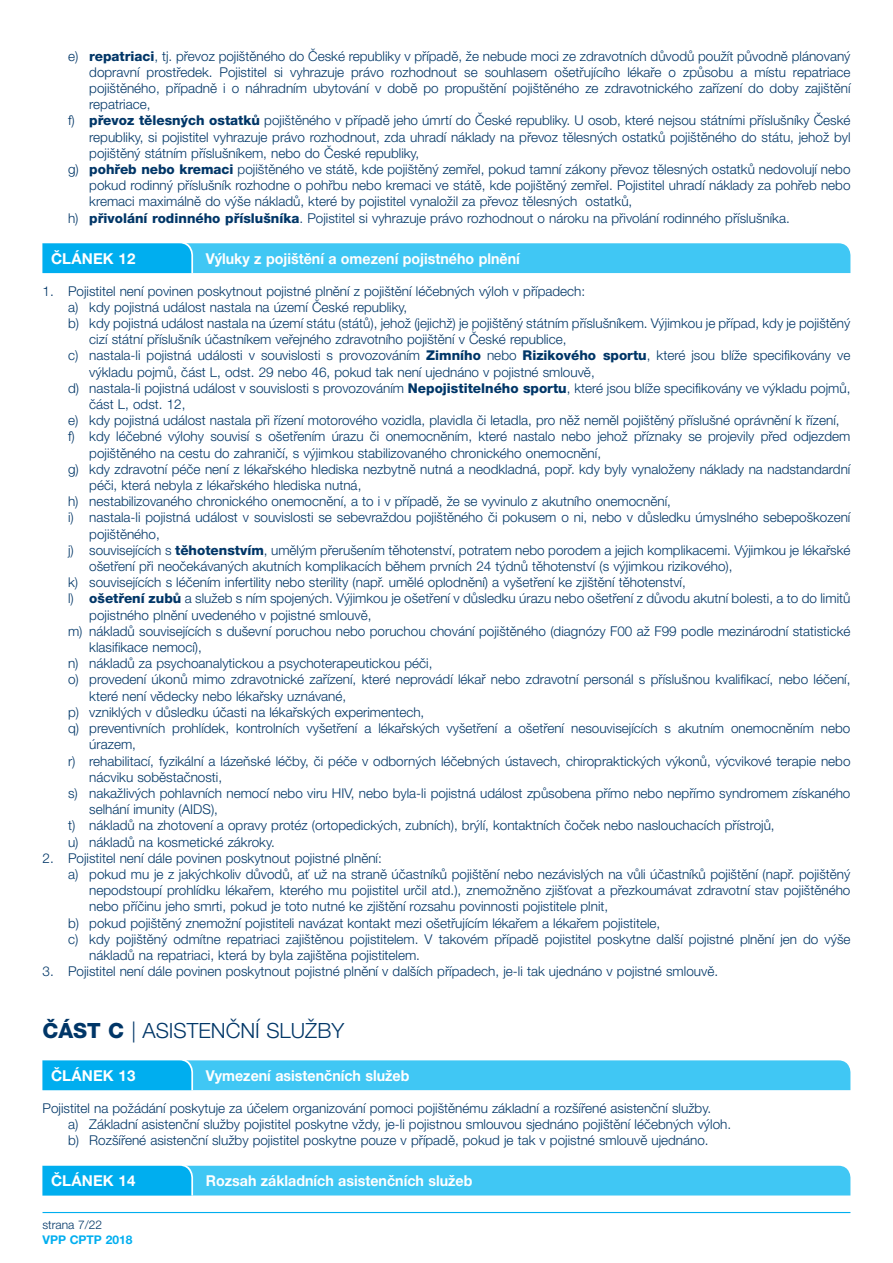
<style>
.page{position:relative;width:893px;height:1263px;background:#fff}
.page>*{position:absolute;margin:0;border:0;box-sizing:border-box;transform-origin:0 0}
.t1{font:300 21px "Helvetica Neue LT Pro";color:#003667}
.t2{font:700 15px "Helvetica Neue LT Pro";color:#fff;scale:.95 1}
.t3{font:700 15px "Helvetica Neue LT Pro";color:#fff}
.t4{font:300 13.5px/16.2px "Helvetica Neue LT Pro";color:#003667}
.t5{font:700 12px "Helvetica Neue LT Pro";color:#00aeef}
.t6{font:300 12px "Helvetica Neue LT Pro";color:#003667}
.s1{font-weight:800}
</style>
<div class="page">
<hr style="left:43px;top:1212px;width:807px;height:1px;background:#00aeef">
<svg style="left:43px;top:243px;width:807px;height:30px;background:#36c3f3"></svg>
<svg style="left:43px;top:1060px;width:807px;height:30px;background:#37c3f3"></svg>
<svg style="left:43px;top:1165px;width:807px;height:30px;background:#39c3f3"></svg>
<p class="t4" style="left:68px;top:47px;width:784px">e) <span class="s1">repatriaci</span>, tj. převoz pojištěného do České republiky v případě, že nebude moci ze zdravotních důvodů použít původně plánovaný</p>
<p class="t4" style="left:89px;top:64px;width:763px">dopravní prostředek. Pojistitel si vyhrazuje právo rozhodnout se souhlasem ošetřujícího lékaře o způsobu a místu repatriace</p>
<p class="t4" style="left:89px;top:80px;width:763px">pojištěného, případně i o náhradním ubytování v době po propuštění pojištěného ze zdravotnického zařízení do doby zajištění</p>
<p class="t4" style="left:89px;top:96px;width:63px">repatriace,</p>
<p class="t4" style="left:68px;top:112px;width:784px">f) <span class="s1">převoz tělesných ostatků</span> pojištěného v případě jeho úmrtí do České republiky. U osob, které nejsou státními příslušníky České</p>
<p class="t4" style="left:89px;top:128px;width:763px">republiky, si pojistitel vyhrazuje právo rozhodnout, zda uhradí náklady na převoz tělesných ostatků pojištěného do státu, jehož byl</p>
<p class="t4" style="left:89px;top:145px;width:332px">pojištěný státním příslušníkem, nebo do České republiky,</p>
<p class="t4" style="left:68px;top:161px;width:784px">g) <span class="s1">pohřeb nebo kremaci</span> pojištěného ve státě, kde pojištěný zemřel, pokud tamní zákony převoz tělesných ostatků nedovolují nebo</p>
<p class="t4" style="left:89px;top:177px;width:763px">pokud rodinný příslušník rozhodne o pohřbu nebo kremaci ve státě, kde pojištěný zemřel. Pojistitel uhradí náklady za pohřeb nebo</p>
<p class="t4" style="left:89px;top:193px;width:545px">kremaci maximálně do výše nákladů, které by pojistitel vynaložil za převoz tělesných ostatků,</p>
<p class="t4" style="left:68px;top:209px;width:723px">h) <span class="s1">přivolání rodinného příslušníka</span>. Pojistitel si vyhrazuje právo rozhodnout o nároku na přivolání rodinného příslušníka.</p>
<p class="t3" style="left:51px;top:249px;width:86px">ČLÁNEK 12</p>
<p class="t2" style="left:206px;top:249px;width:332px">Výluky z pojištění a omezení pojistného plnění</p>
<p class="t4" style="left:43px;top:282px;width:544px">1. Pojistitel není povinen poskytnout pojistné plnění z pojištění léčebných výloh v případech:</p>
<p class="t4" style="left:68px;top:299px;width:341px">a) kdy pojistná událost nastala na území České republiky,</p>
<p class="t4" style="left:68px;top:315px;width:784px">b) kdy pojistná událost nastala na území státu (států), jehož (jejichž) je pojištěný státním příslušníkem. Výjimkou je případ, kdy je pojištěný</p>
<p class="t4" style="left:89px;top:331px;width:479px">cizí státní příslušník účastníkem veřejného zdravotního pojištění v České republice,</p>
<p class="t4" style="left:68px;top:347px;width:784px">c) nastala-li pojistná události v souvislosti s provozováním <span class="s1">Zimního</span> nebo <span class="s1">Rizikového sportu</span>, které jsou blíže specifikovány ve</p>
<p class="t4" style="left:89px;top:363px;width:507px">výkladu pojmů, část L, odst. 29 nebo 46, pokud tak není ujednáno v pojistné smlouvě,</p>
<p class="t4" style="left:68px;top:380px;width:784px">d) nastala-li pojistná událost v souvislosti s provozováním <span class="s1">Nepojistitelného sportu</span>, které jsou blíže specifikovány ve výkladu pojmů,</p>
<p class="t4" style="left:89px;top:396px;width:98px">část L, odst. 12,</p>
<p class="t4" style="left:68px;top:412px;width:773px">e) kdy pojistná událost nastala při řízení motorového vozidla, plavidla či letadla, pro něž neměl pojištěný příslušné oprávnění k řízení,</p>
<p class="t4" style="left:68px;top:428px;width:784px">f) kdy léčebné výlohy souvisí s ošetřením úrazu či onemocněním, které nastalo nebo jehož příznaky se projevily před odjezdem</p>
<p class="t4" style="left:89px;top:444px;width:513px">pojištěného na cestu do zahraničí, s výjimkou stabilizovaného chronického onemocnění,</p>
<p class="t4" style="left:68px;top:461px;width:784px">g) kdy zdravotní péče není z lékařského hlediska nezbytně nutná a neodkladná, popř. kdy byly vynaloženy náklady na nadstandardní</p>
<p class="t4" style="left:89px;top:477px;width:274px">péči, která nebyla z lékařského hlediska nutná,</p>
<p class="t4" style="left:68px;top:493px;width:604px">h) nestabilizovaného chronického onemocnění, a to i v případě, že se vyvinulo z akutního onemocnění,</p>
<p class="t4" style="left:68px;top:509px;width:784px">i) nastala-li pojistná událost v souvislosti se sebevraždou pojištěného či pokusem o ni, nebo v důsledku úmyslného sebepoškození</p>
<p class="t4" style="left:89px;top:525px;width:72px">pojištěného,</p>
<p class="t4" style="left:68px;top:542px;width:784px">j) souvisejících s <span class="s1">těhotenstvím</span>, umělým přerušením těhotenství, potratem nebo porodem a jejich komplikacemi. Výjimkou je lékařské</p>
<p class="t4" style="left:89px;top:558px;width:645px">ošetření při neočekávaných akutních komplikacích během prvních 24 týdnů těhotenství (s výjimkou rizikového),</p>
<p class="t4" style="left:68px;top:574px;width:619px">k) souvisejících s léčením infertility nebo sterility (např. umělé oplodnění) a vyšetření ke zjištění těhotenství,</p>
<p class="t4" style="left:68px;top:590px;width:784px">l) <span class="s1">ošetření zubů</span> a služeb s ním spojených. Výjimkou je ošetření v důsledku úrazu nebo ošetření z důvodu akutní bolesti, a to do limitů</p>
<p class="t4" style="left:89px;top:606px;width:284px">pojistného plnění uvedeného v pojistné smlouvě,</p>
<p class="t4" style="left:68px;top:623px;width:784px">m) nákladů souvisejících s duševní poruchou nebo poruchou chování pojištěného (diagnózy F00 až F99 podle mezinárodní statistické</p>
<p class="t4" style="left:89px;top:639px;width:114px">klasifikace nemocí),</p>
<p class="t4" style="left:68px;top:655px;width:366px">n) nákladů za psychoanalytickou a psychoterapeutickou péči,</p>
<p class="t4" style="left:68px;top:671px;width:784px">o) provedení úkonů mimo zdravotnické zařízení, které neprovádí lékař nebo zdravotní personál s příslušnou kvalifikací, nebo léčení,</p>
<p class="t4" style="left:89px;top:687px;width:258px">které není vědecky nebo lékařsky uznávané,</p>
<p class="t4" style="left:68px;top:704px;width:358px">p) vzniklých v důsledku účasti na lékařských experimentech,</p>
<p class="t4" style="left:68px;top:720px;width:784px">q) preventivních prohlídek, kontrolních vyšetření a lékařských vyšetření a ošetření nesouvisejících s akutním onemocněním nebo</p>
<p class="t4" style="left:89px;top:736px;width:48px">úrazem,</p>
<p class="t4" style="left:68px;top:752px;width:784px">r) rehabilitací, fyzikální a lázeňské léčby, či péče v odborných léčebných ústavech, chiropraktických výkonů, výcvikové terapie nebo</p>
<p class="t4" style="left:89px;top:768px;width:134px">nácviku soběstačnosti,</p>
<p class="t4" style="left:68px;top:785px;width:784px">s) nakažlivých pohlavních nemocí nebo viru HIV, nebo byla-li pojistná událost způsobena přímo nebo nepřímo syndromem získaného</p>
<p class="t4" style="left:89px;top:801px;width:130px">selhání imunity (AIDS),</p>
<p class="t4" style="left:68px;top:817px;width:708px">t) nákladů na zhotovení a opravy protéz (ortopedických, zubních), brýlí, kontaktních čoček nebo naslouchacích přístrojů,</p>
<p class="t4" style="left:68px;top:833px;width:208px">u) nákladů na kosmetické zákroky.</p>
<p class="t4" style="left:43px;top:849px;width:341px">2. Pojistitel není dále povinen poskytnout pojistné plnění:</p>
<p class="t4" style="left:68px;top:866px;width:784px">a) pokud mu je z jakýchkoliv důvodů, ať už na straně účastníků pojištění nebo nezávislých na vůli účastníků pojištění (např. pojištěný</p>
<p class="t4" style="left:89px;top:882px;width:763px">nepodstoupí prohlídku lékařem, kterého mu pojistitel určil atd.), znemožněno zjišťovat a přezkoumávat zdravotní stav pojištěného</p>
<p class="t4" style="left:89px;top:898px;width:520px">nebo příčinu jeho smrti, pokud je toto nutné ke zjištění rozsahu povinnosti pojistitele plnit,</p>
<p class="t4" style="left:68px;top:914px;width:594px">b) pokud pojištěný znemožní pojistiteli navázat kontakt mezi ošetřujícím lékařem a lékařem pojistitele,</p>
<p class="t4" style="left:68px;top:930px;width:784px">c) kdy pojištěný odmítne repatriaci zajištěnou pojistitelem. V takovém případě pojistitel poskytne další pojistné plnění jen do výše</p>
<p class="t4" style="left:89px;top:947px;width:332px">nákladů na repatriaci, která by byla zajištěna pojistitelem.</p>
<p class="t4" style="left:43px;top:963px;width:677px">3. Pojistitel není dále povinen poskytnout pojistné plnění v dalších případech, je-li tak ujednáno v pojistné smlouvě.</p>
<h1 class="t1" style="left:43px;top:1018px;width:303px"><span class="s1">ČÁST C</span> | ASISTENČNÍ SLUŽBY</h1>
<p class="t3" style="left:51px;top:1066px;width:86px">ČLÁNEK 13</p>
<p class="t2" style="left:206px;top:1066px;width:216px">Vymezení asistenčních služeb</p>
<p class="t4" style="left:68px;top:1099px;width:665px;text-indent:-26px">Pojistitel na požádání poskytuje za účelem organizování pomoci pojištěnému základní a rozšířené asistenční služby.<br>a) Základní asistenční služby pojistitel poskytne vždy, je-li pojistnou smlouvou sjednáno pojištění léčebných výloh. b) Rozšířené asistenční služby pojistitel poskytne pouze v případě, pokud je tak v pojistné smlouvě ujednáno.</p>
<p class="t3" style="left:51px;top:1171px;width:86px">ČLÁNEK 14</p>
<p class="t2" style="left:206px;top:1171px;width:282px">Rozsah základních asistenčních služeb</p>
<p class="t6" style="left:43px;top:1218px;width:61px">strana 7/22</p>
<p class="t5" style="left:43px;top:1232px;width:91px">VPP CPTP 2018</p>
</div>
